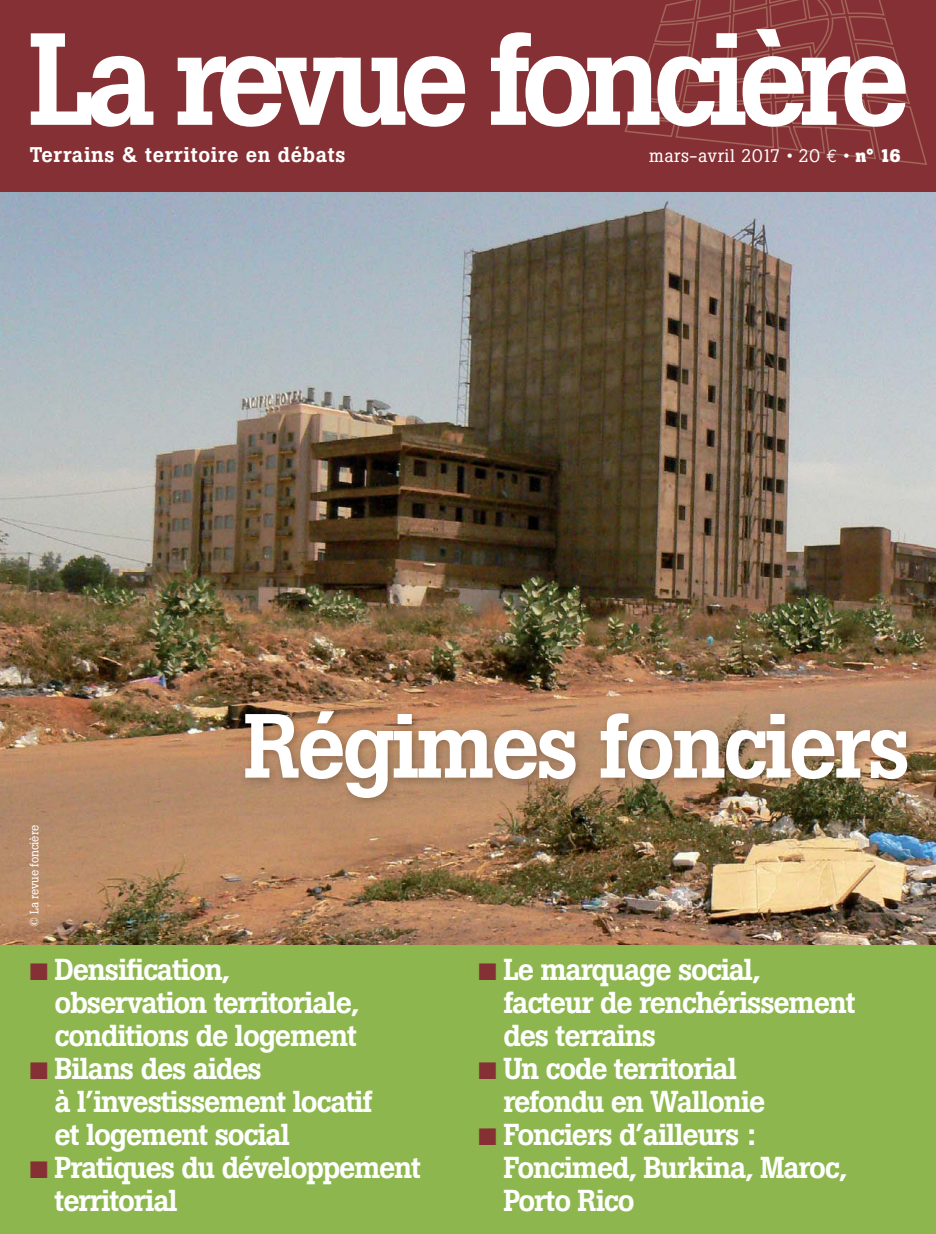
<style>
.page{position:relative;width:936px;height:1234px;background:#fff}
.page>*{position:absolute;margin:0;border:0;box-sizing:border-box;transform-origin:0 0}
.t1{font:500 129.45px "Boton";letter-spacing:-.075em;color:#fff}
.t2{font:500 90px "Boton";letter-spacing:-.04em;color:#fff}
.t3{font:500 30px/33px "Boton";letter-spacing:-.04em;color:#fff}
.t4{font:500 21px "Boton";letter-spacing:.03em;color:#fff}
.t5{font:18px "Boton";letter-spacing:.03em;color:#fff}
.t6{font:12px "Boton";letter-spacing:-.01em;color:#fff}
.s1{font-family:"Euro Mono"}
.s2{font-weight:700}
.s3{color:#853035}
</style>
<div class="page">
<img style="left:0;top:191px;width:935px;height:754px">
<div style="left:0;top:0;width:935px;height:191px;background:#853035"></div>
<svg style="left:624px;top:0;width:303px;height:165px"></svg>
<div style="left:0;top:945px;width:935px;height:288px;background:#8db74e"></div>
<img style="left:240px;top:705px;width:677px;height:102px">
<h1 class="t1" style="left:28px;top:33px;width:883px">La revue foncière</h1>
<p class="t4" style="left:30px;top:147px;width:317px">Terrains &amp; territoire en débats</p>
<p class="t5" style="left:649px;top:149px;width:253px">mars-avril 2017 • 20 <span class="s1">€</span> • <span class="s2">n° 16</span></p>
<p class="t6" style="left:30px;top:927px;width:104px;rotate:-90deg">© La revue foncière</p>
<h2 class="t2" style="left:243px;top:714px;width:669px">Régimes fonciers</h2>
<p class="t3" style="left:55px;top:956px;width:306px;text-indent:-25px"><span class="s3">■</span> Densification, observation territoriale, conditions de logement</p>
<p class="t3" style="left:55px;top:1055px;width:319px;text-indent:-25px"><span class="s3">■</span> Bilans des aides<br>à l’investissement locatif et logement social</p>
<p class="t3" style="left:55px;top:1154px;width:368px;text-indent:-25px"><span class="s3">■</span> Pratiques du développement territorial</p>
<p class="t3" style="left:503px;top:956px;width:353px;text-indent:-25px"><span class="s3">■</span> Le marquage social, facteur de renchérissement des terrains</p>
<p class="t3" style="left:503px;top:1055px;width:263px;text-indent:-25px"><span class="s3">■</span> Un code territorial refondu en Wallonie</p>
<p class="t3" style="left:503px;top:1121px;width:345px;text-indent:-25px"><span class="s3">■</span> Fonciers d’ailleurs :<br>Foncimed, Burkina, Maroc,<br>Porto Rico</p>
</div>
